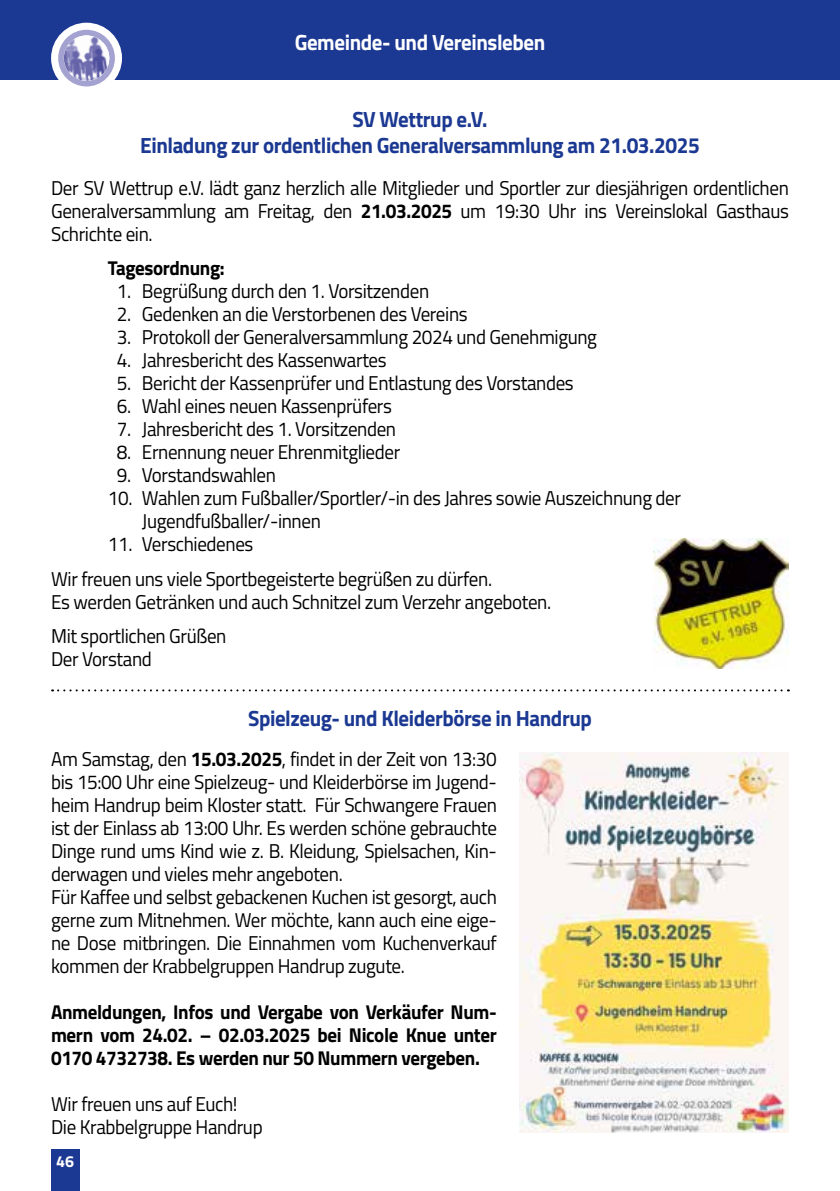
<style>
.page{position:relative;width:840px;height:1191px;background:#fff}
.page>*{position:absolute;margin:0;border:0;box-sizing:border-box;transform-origin:0 0}
.t1{font:700 22px/26px "Titillium Web";letter-spacing:-.02em;color:#1b3892;text-align:center;scale:.95 1}
.t2{font:700 22px "Titillium Web";letter-spacing:-.02em;color:#fff;scale:.95 1}
.t3{font:20px/23px "Titillium Web";letter-spacing:-.02em;color:#000;scale:.95 1}
.t4{font:700 20px/23px "Titillium Web";letter-spacing:-.02em;color:#000;text-align:justify;scale:.95 1}
.t5{font:700 16px "Titillium Web";color:#fff}
.s1{font-weight:700}
</style>
<div class="page">
<div style="left:51px;top:1149px;width:28px;height:42px;background:#1b3892"></div>
<hr style="left:839px;top:0;width:1px;height:79px;background:#1b3892">
<div style="left:0;top:0;width:839px;height:79px;background:#1b3892"></div>
<div style="left:51px;top:23px;width:71px;height:71px;background:#fff;border-radius:50%"></div>
<div style="left:58px;top:30px;width:57px;height:56px;background:#a4a2d0;border-radius:50%"></div>
<img style="left:64px;top:35px;width:45px;height:46px">
<img style="left:653px;top:538px;width:135px;height:130px">
<img style="left:519px;top:752px;width:269px;height:380px">
<svg style="left:52px;top:689px;width:736px;height:2px"></svg>
<p class="t2" style="left:294px;top:26px;width:265px">Gemeinde- und Vereinsleben</p>
<p class="t1" style="left:140px;top:105px;width:590px">SV Wettrup e.V.<br>Einladung zur ordentlichen Generalversammlung am 21.03.2025</p>
<p class="t3" style="left:51px;top:175px;width:777px;text-align:justify">Der SV Wettrup e.V. lädt ganz herzlich alle Mitglieder und Sportler zur diesjährigen ordentlichen Generalversammlung am Freitag, den <span class="s1">21.03.2025</span> um 19:30 Uhr ins Vereinslokal Gasthaus Schrichte ein.</p>
<p class="t4" style="left:108px;top:255px;width:124px">Tagesordnung:</p>
<p class="t3" style="left:117px;top:279px;width:330px">1. Begrüßung durch den 1. Vorsitzenden</p>
<p class="t3" style="left:117px;top:302px;width:370px">2. Gedenken an die Verstorbenen des Vereins</p>
<p class="t3" style="left:117px;top:325px;width:506px">3. Protokoll der Generalversammlung 2024 und Genehmigung</p>
<p class="t3" style="left:117px;top:348px;width:285px">4. Jahresbericht des Kassenwartes</p>
<p class="t3" style="left:117px;top:371px;width:482px">5. Bericht der Kassenprüfer und Entlastung des Vorstandes</p>
<p class="t3" style="left:117px;top:394px;width:291px">6. Wahl eines neuen Kassenprüfers</p>
<p class="t3" style="left:117px;top:417px;width:295px">7. Jahresbericht des 1. Vorsitzenden</p>
<p class="t3" style="left:117px;top:440px;width:299px">8. Ernennung neuer Ehrenmitglieder</p>
<p class="t3" style="left:117px;top:463px;width:169px">9. Vorstandswahlen</p>
<p class="t3" style="left:142px;top:486px;width:568px;text-indent:-34px">10. Wahlen zum Fußballer/Sportler/-in des Jahres sowie Auszeichnung der<br>Jugendfußballer/-innen</p>
<p class="t3" style="left:51px;top:526px;width:465px;line-height:34.4px;text-indent:57px">11. Verschiedenes<br>Wir freuen uns viele Sportbegeisterte begrüßen zu dürfen.</p>
<p class="t3" style="left:51px;top:583px;width:527px;line-height:34.4px">Es werden Getränken und auch Schnitzel zum Verzehr angeboten.<br>Mit sportlichen Grüßen</p>
<p class="t3" style="left:51px;top:646px;width:108px">Der Vorstand</p>
<p class="t1" style="left:248px;top:704px;width:363px">Spielzeug- und Kleiderbörse in Handrup</p>
<p class="t3" style="left:51px;top:746px;width:470px">Am Samstag, den <span class="s1">15.03.2025</span>, findet in der Zeit von 13:30 bis 15:00 Uhr eine Spielzeug- und Kleiderbörse im Jugend&shy;heim Handrup beim Kloster statt. Für Schwangere Frauen ist der Einlass ab 13:00 Uhr. Es werden schöne gebrauchte Dinge rund ums Kind wie z. B. Kleidung, Spielsachen, Kin&shy;derwagen und vieles mehr angeboten.<br>Für Kaffee und selbst gebackenen Kuchen ist gesorgt, auch gerne zum Mitnehmen. Wer möchte, kann auch eine eige&shy;ne Dose mitbringen. Die Einnahmen vom Kuchenverkauf kommen der Krabbelgruppen Handrup zugute.</p>
<p class="t4" style="left:51px;top:999px;width:470px">Anmeldungen, Infos und Vergabe von Verkäufer Num&shy;mern vom 24.02. – 02.03.2025 bei Nicole Knue unter 0170 4732738. Es werden nur 50 Nummern vergeben.</p>
<p class="t3" style="left:51px;top:1091px;width:224px">Wir freuen uns auf Euch!<br>Die Krabbelgruppe Handrup</p>
<p class="t5" style="left:56px;top:1149px;width:19px">46</p>
</div>
